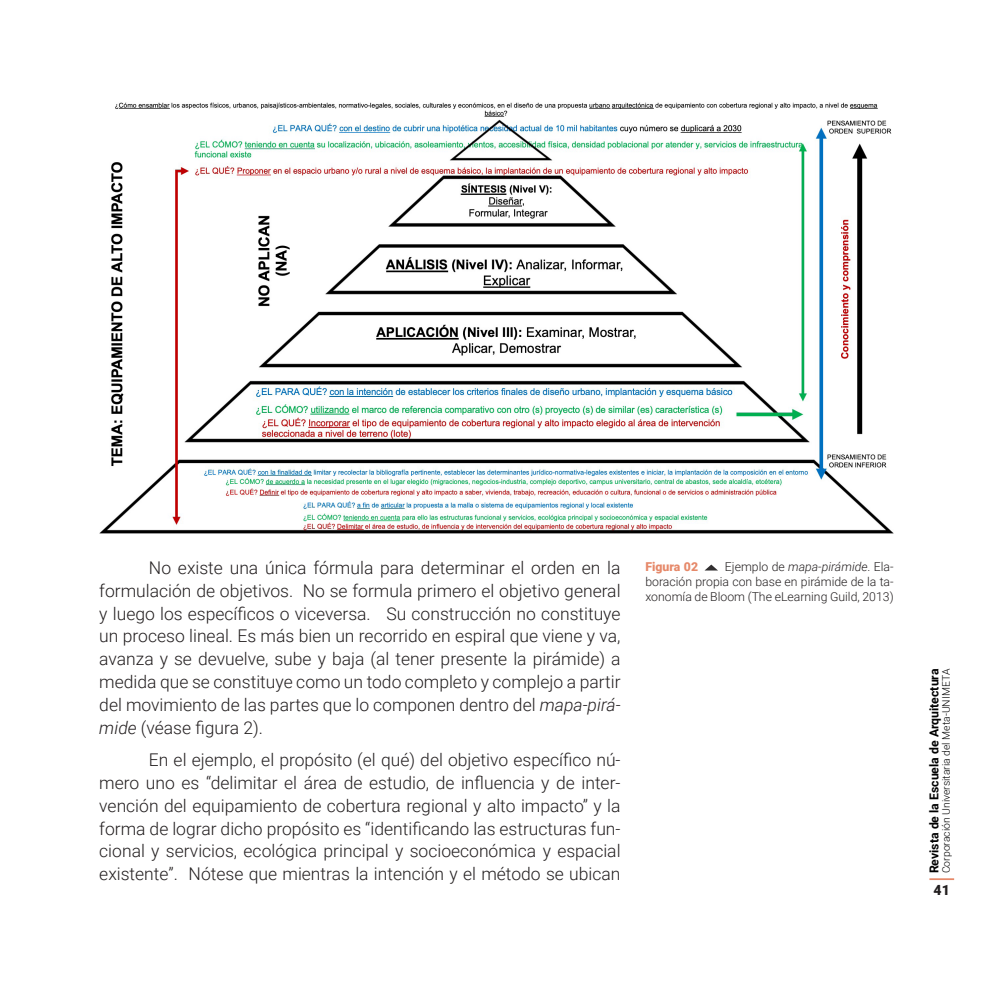
<style>
.page{position:relative;width:993px;height:993px;background:#fff}
.page>*{position:absolute;margin:0;border:0;box-sizing:border-box;transform-origin:0 0}
.t1{font:300 17.5px/22.8px "Roboto";color:#231f20;text-align:justify}
.t2{font:900 14px "Roboto";color:#231f20}
.t3{font:300 12.25px/14.7px "Roboto";color:#231f20;text-align:justify}
.t4{font:700 12.25px "Roboto";color:#000}
.t5{font:900 12.25px "Roboto";color:#e6896a}
.t6{font:300 10.33px "Roboto";color:#000}
.s1{font-style:italic}
</style>
<div class="page">
<svg style="left:929px;top:878px;width:24px;height:1px"></svg>
<img style="left:99px;top:102px;width:794px;height:432px">
<svg style="left:705px;top:564px;width:12px;height:6px"></svg>
<p class="t1" style="left:99px;top:555px;width:522px;text-indent:50px">No existe una única fórmula para determinar el orden en la formulación de objetivos. No se formula primero el objetivo general y luego los específicos o viceversa. Su construcción no constituye un proceso lineal. Es más bien un recorrido en espiral que viene y va, avanza y se devuelve, sube y baja (al tener presente la pirámide) a medida que se constituye como un todo completo y complejo a partir del movimiento de las partes que lo componen dentro del <span class="s1">mapa-pirá&shy;mide</span> (véase figura 2).</p>
<p class="t1" style="left:99px;top:747px;width:522px;text-indent:50px">En el ejemplo, el propósito (el qué) del objetivo específico nú&shy;mero uno es “delimitar el área de estudio, de influencia y de inter&shy;vención del equipamiento de cobertura regional y alto impacto” y la forma de lograr dicho propósito es “identificando las estructuras fun&shy;cional y servicios, ecológica principal y socioeconómica y espacial existente”. Nótese que mientras la intención y el método se ubican</p>
<p class="t3" style="left:645px;top:559px;width:250px;text-indent:79px">Ejemplo de <span class="s1">mapa-pirámide</span>. Ela&shy;boración propia con base en pirámide de la ta&shy;xonomía de Bloom (The eLearning Guild, 2013)</p>
<p class="t5" style="left:645px;top:558px;width:54px">Figura 02</p>
<p class="t6" style="left:938px;top:873px;width:206px;rotate:-90deg">Corporación Universitaria del Meta-UNIMETA</p>
<p class="t4" style="left:925px;top:873px;width:206px;rotate:-90deg">Revista de la Escuela de Arquitectura</p>
<p class="t2" style="left:933px;top:879px;width:18px">41</p>
</div>
